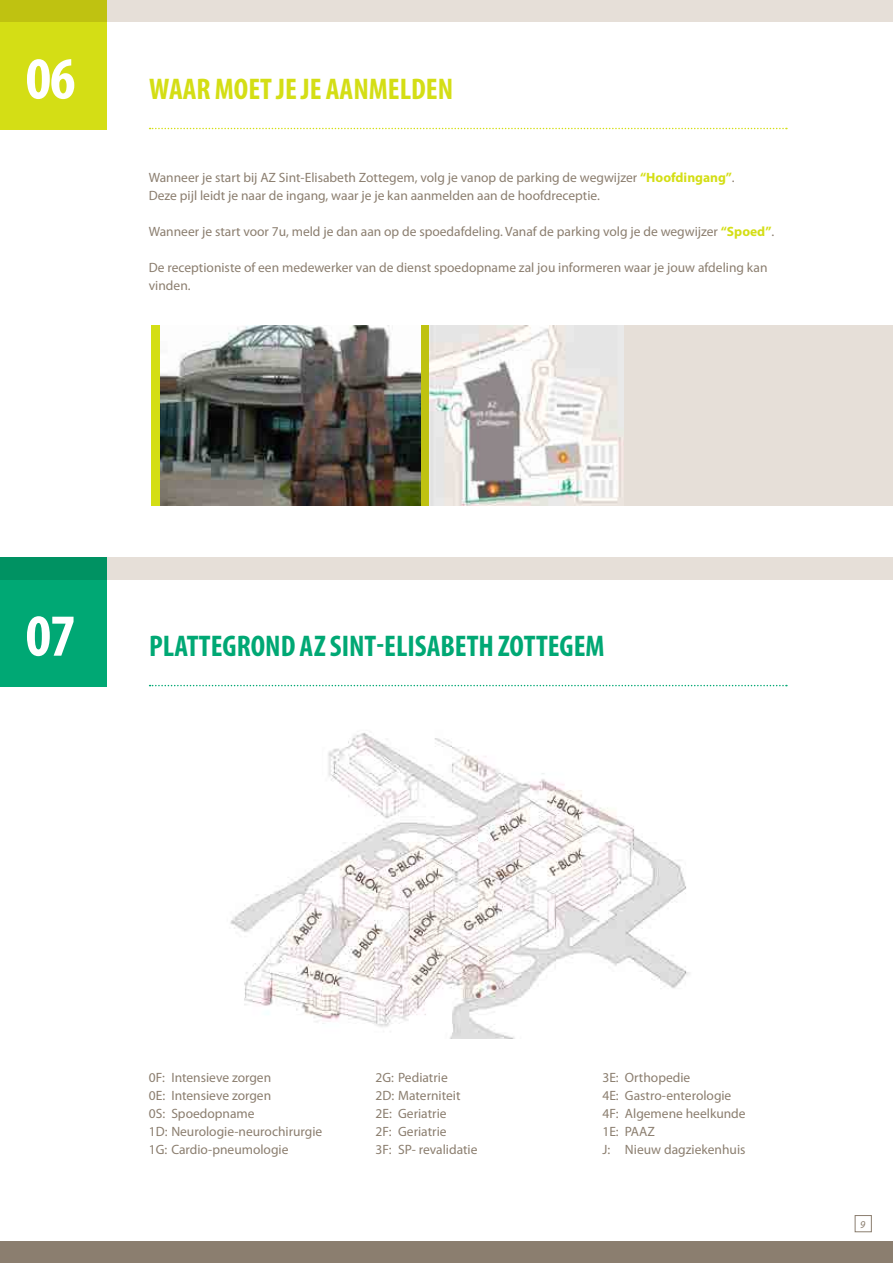
<style>
.page{position:relative;width:893px;height:1263px;background:#fff}
.page>*{position:absolute;margin:0;border:0;box-sizing:border-box;transform-origin:0 0}
.t1{font:700 condensed 60px "Myriad Pro";color:#fff}
.t2{font:700 condensed 30px "Myriad Pro";color:#00a874}
.t3{font:700 condensed 30px "Myriad Pro";color:#d4de15}
.t4{font:13.5px/18px "Myriad Pro";color:#8b7e6f}
.t5{font:italic 10.5px "Myriad Pro";color:#8b7e6f}
.s1{font-weight:700;color:#d4de15}
</style>
<div class="page">
<div style="left:855px;top:1215px;width:17px;height:17px;border:1px solid #8b7e6f"></div>
<div style="left:0;top:1242px;width:893px;height:21px;background:#8b7e6f"></div>
<div style="left:0;top:0;width:893px;height:21px;background:#e6dfd8"></div>
<div style="left:0;top:557px;width:893px;height:23px;background:#e6dfd8"></div>
<div style="left:161px;top:325px;width:732px;height:181px;background:#e6dfd8"></div>
<div style="left:0;top:557px;width:106px;height:129px;background:linear-gradient(to bottom,#009a69,#00ae79)"></div>
<svg style="left:0;top:0;width:106px;height:129px;background:#d0d914"></svg>
<svg style="left:150px;top:685px;width:637px;height:1px"></svg>
<svg style="left:150px;top:128px;width:637px;height:1px"></svg>
<div style="left:420px;top:326px;width:9px;height:180px;background:#bfc211"></div>
<div style="left:151px;top:326px;width:19px;height:180px;background:#d4de15"></div>
<img style="left:161px;top:326px;width:259px;height:180px">
<img style="left:429px;top:325px;width:194px;height:181px">
<img style="left:230px;top:733px;width:460px;height:305px">
<h1 class="t1" style="left:26px;top:41px;width:51px">06</h1>
<h2 class="t3" style="left:149px;top:70px;width:306px">WAAR MOET JE JE AANMELDEN</h2>
<p class="t4" style="left:149px;top:168px;width:587px">Wanneer je start bij AZ Sint-Elisabeth Zottegem, volg je vanop de parking de wegwijzer <span class="s1">“Hoofdingang”</span>.<br>Deze pijl leidt je naar de ingang, waar je je kan aanmelden aan de hoofdreceptie.</p>
<p class="t4" style="left:149px;top:222px;width:627px">Wanneer je start voor 7u, meld je dan aan op de spoedafdeling. Vanaf de parking volg je de wegwijzer <span class="s1">“Spoed”</span>.</p>
<p class="t4" style="left:149px;top:258px;width:620px">De receptioniste of een medewerker van de dienst spoedopname zal jou informeren waar je jouw afdeling kan vinden.</p>
<h1 class="t1" style="left:26px;top:598px;width:51px">07</h1>
<h2 class="t2" style="left:149px;top:627px;width:457px">PLATTEGROND AZ SINT-ELISABETH ZOTTEGEM</h2>
<p class="t4" style="left:149px;top:1068px;width:175px">0F: Intensieve zorgen<br>0E: Intensieve zorgen<br>0S: Spoedopname<br>1D: Neurologie-neurochirurgie<br>1G: Cardio-pneumologie</p>
<p class="t4" style="left:376px;top:1068px;width:103px">2G: Pediatrie<br>2D: Materniteit<br>2E: Geriatrie<br>2F: Geriatrie<br>3F: SP- revalidatie</p>
<p class="t4" style="left:602px;top:1068px;width:145px">3E: Orthopedie<br>4E: Gastro-enterologie<br>4F: Algemene heelkunde<br>1E: PAAZ<br>J: Nieuw dagziekenhuis</p>
<p class="t5" style="left:860px;top:1218px;width:7px">9</p>
</div>
